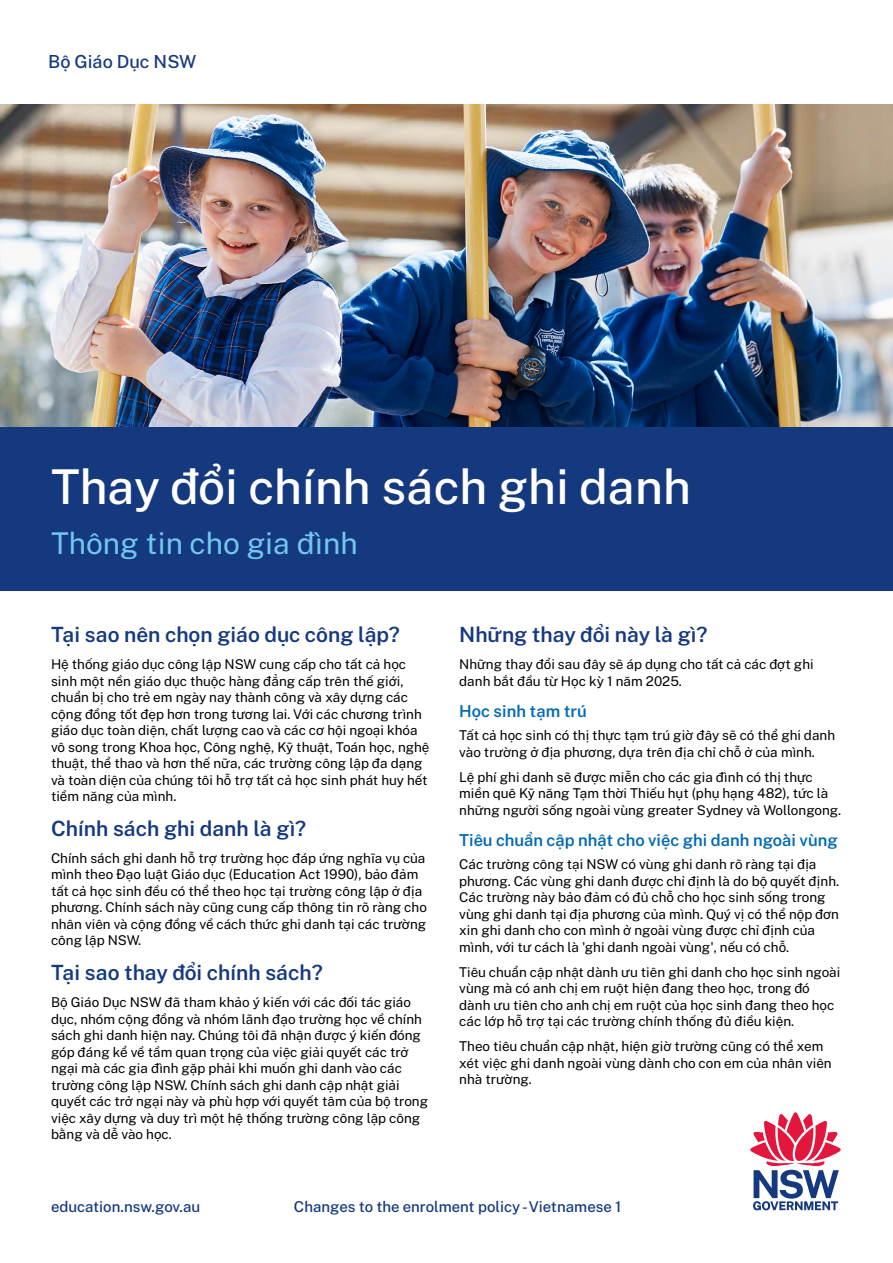
<style>
.page{position:relative;width:893px;height:1263px;background:#fff}
.page>*{position:absolute;margin:0;border:0;box-sizing:border-box;transform-origin:0 0}
.Heading_1{font:500 48px "Public Sans";color:#fff}
.Heading_2{font:30px "Public Sans";color:#72c6ef}
.Heading_3{font:600 21px "Public Sans";color:#15397f}
.t1{font:500 18px "Public Sans";color:#15397f}
.Heading_4{font:600 16.5px "Public Sans";color:#006ab5}
.t2{font:500 15px "Public Sans";color:#15397f}
.Body{font:13.5px/16.5px "Public Sans";color:#000}
</style>
<div class="page">
<img style="left:0;top:104px;width:893px;height:323px">
<div style="left:0;top:427px;width:893px;height:164px;background:#15397f"></div>
<svg style="left:750px;top:1112px;width:91px;height:98px"></svg>
<p class="t1" style="left:48px;top:49px;width:150px">Bộ Giáo Dục NSW</p>
<h1 class="Heading_1" style="left:51px;top:451px;width:641px">Thay đổi chính sách ghi danh</h1>
<h2 class="Heading_2" style="left:51px;top:521px;width:308px">Thông tin cho gia đình</h2>
<h3 class="Heading_3" style="left:51px;top:619px;width:350px">Tại sao nên chọn giáo dục công lập?</h3>
<p class="Body" style="left:51px;top:655px;width:380px">Hệ thống giáo dục công lập NSW cung cấp cho tất cả học sinh một nền giáo dục thuộc hàng đẳng cấp trên thế giới, chuẩn bị cho trẻ em ngày nay thành công và xây dựng các cộng đồng tốt đẹp hơn trong tương lai. Với các chương trình giáo dục toàn diện, chất lượng cao và các cơ hội ngoại khóa vô song trong Khoa học, Công nghệ, Kỹ thuật, Toán học, nghệ thuật, thể thao và hơn thế nữa, các trường công lập đa dạng và toàn diện của chúng tôi hỗ trợ tất cả học sinh phát huy hết tiềm năng của mình.</p>
<h3 class="Heading_3" style="left:51px;top:813px;width:257px">Chính sách ghi danh là gì?</h3>
<p class="Body" style="left:51px;top:849px;width:377px">Chính sách ghi danh hỗ trợ trường học đáp ứng nghĩa vụ của mình theo Đạo luật Giáo dục (Education Act 1990), bảo đảm tất cả học sinh đều có thể theo học tại trường công lập ở địa phương. Chính sách này cũng cung cấp thông tin rõ ràng cho nhân viên và cộng đồng về cách thức ghi danh tại các trường công lập NSW.</p>
<h3 class="Heading_3" style="left:51px;top:957px;width:273px">Tại sao thay đổi chính sách?</h3>
<p class="Body" style="left:51px;top:993px;width:379px">Bộ Giáo Dục NSW đã tham khảo ý kiến với các đối tác giáo dục, nhóm cộng đồng và nhóm lãnh đạo trường học về chính sách ghi danh hiện nay. Chúng tôi đã nhận được ý kiến đóng góp đáng kể về tầm quan trọng của việc giải quyết các trở ngại mà các gia đình gặp phải khi muốn ghi danh vào các trường công lập NSW. Chính sách ghi danh cập nhật giải quyết các trở ngại này và phù hợp với quyết tâm của bộ trong việc xây dựng và duy trì một hệ thống trường công lập công bằng và dễ vào học.</p>
<h3 class="Heading_3" style="left:459px;top:619px;width:250px">Những thay đổi này là gì?</h3>
<p class="Body" style="left:459px;top:655px;width:356px">Những thay đổi sau đây sẽ áp dụng cho tất cả các đợt ghi danh bắt đầu từ Học kỳ 1 năm 2025.</p>
<h4 class="Heading_4" style="left:459px;top:699px;width:129px">Học sinh tạm trú</h4>
<p class="Body" style="left:459px;top:726px;width:377px">Tất cả học sinh có thị thực tạm trú giờ đây sẽ có thể ghi danh vào trường ở địa phương, dựa trên địa chỉ chỗ ở của mình.</p>
<p class="Body" style="left:459px;top:768px;width:384px">Lệ phí ghi danh sẽ được miễn cho các gia đình có thị thực miền quê Kỹ năng Tạm thời Thiếu hụt (phụ hạng 482), tức là những người sống ngoài vùng greater Sydney và Wollongong.</p>
<h4 class="Heading_4" style="left:459px;top:828px;width:380px">Tiêu chuẩn cập nhật cho việc ghi danh ngoài vùng</h4>
<p class="Body" style="left:459px;top:855px;width:381px">Các trường công tại NSW có vùng ghi danh rõ ràng tại địa phương. Các vùng ghi danh được chỉ định là do bộ quyết định.<br>Các trường này bảo đảm có đủ chỗ cho học sinh sống trong vùng ghi danh tại địa phương của mình. Quý vị có thể nộp đơn xin ghi danh cho con mình ở ngoài vùng được chỉ định của mình, với tư cách là 'ghi danh ngoài vùng', nếu có chỗ.</p>
<p class="Body" style="left:459px;top:963px;width:383px">Tiêu chuẩn cập nhật dành ưu tiên ghi danh cho học sinh ngoài vùng mà có anh chị em ruột hiện đang theo học, trong đó dành ưu tiên cho anh chị em ruột của học sinh đang theo học các lớp hỗ trợ tại các trường chính thống đủ điều kiện.</p>
<p class="Body" style="left:459px;top:1037px;width:374px">Theo tiêu chuẩn cập nhật, hiện giờ trường cũng có thể xem xét việc ghi danh ngoài vùng dành cho con em của nhân viên nhà trường.</p>
<p class="t2" style="left:51px;top:1196px;width:151px">education.nsw.gov.au</p>
<p class="t2" style="left:294px;top:1196px;width:329px">Changes to the enrolment policy - Vietnamese 1</p>
</div>
